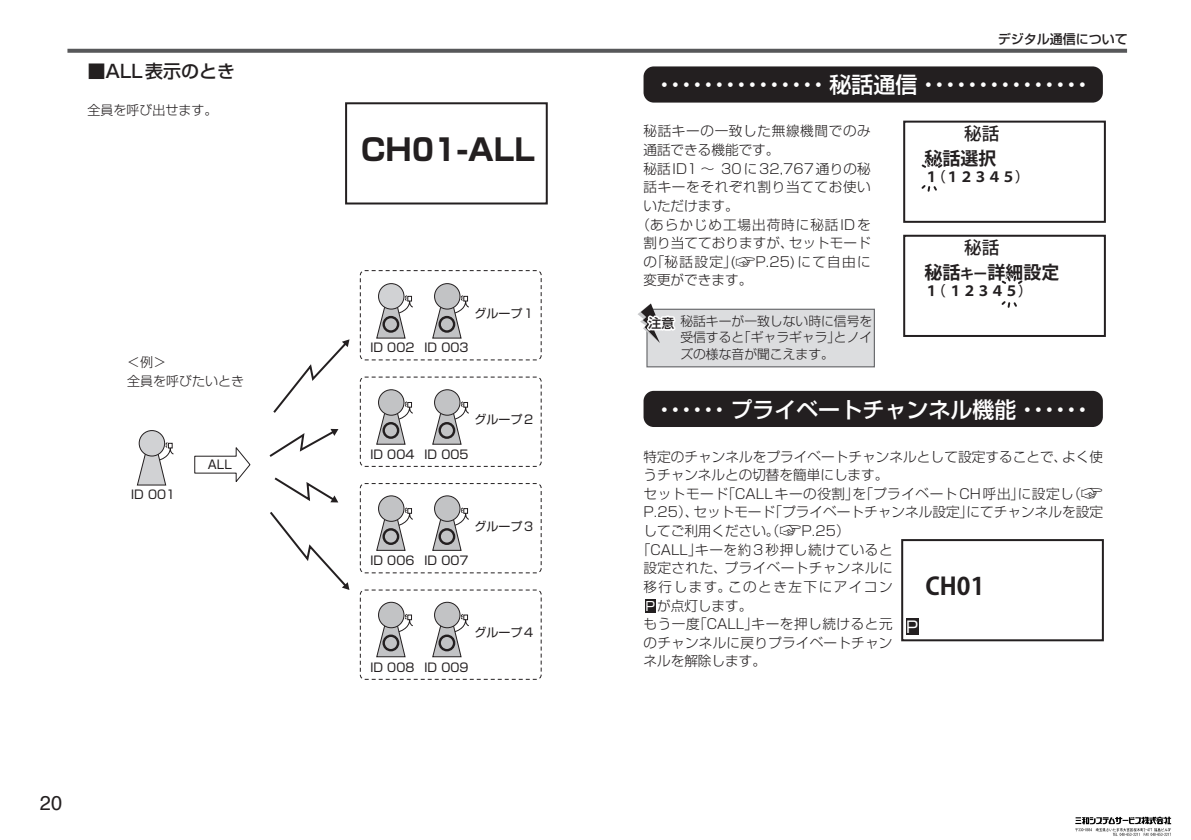
<style>
.page{position:relative;width:1191px;height:840px;background:#fff}
.page>*{position:absolute;margin:0;border:0;box-sizing:border-box;transform-origin:0 0}
.t1{font:700 30px "G Shin Go";color:#231f20}
.t2{font:700 24px "Koz Go Pro";color:#231f20}
.t3{font:500 22px "Shin Go";color:#fff}
.t4{font:20px "Helvetica";color:#231f20}
.t5{font:700 18px "Koz Go Pro";color:#231f20}
.t6{font:500 18px "Shin Go";color:#231f20}
.t7{font:500 17.6px "Koz Go Pro";color:#231f20}
.t8{font:15.8px "G Shin Go";color:#fff}
.t9{font:700 14px "Koz Go Pro";color:#231f20}
.t10{font:300 13.6px "Shin Go";letter-spacing:.01em;color:#231f20}
.t11{font:300 13.6px "Shin Go";letter-spacing:.045em;color:#231f20}
.t12{font:300 13.6px "Shin Go";letter-spacing:.05em;color:#231f20}
.t13{font:300 13.6px "Shin Go";letter-spacing:.04em;color:#231f20}
.t14{font:300 13.6px "Shin Go";letter-spacing:.1em;color:#231f20}
.t15{font:300 13.6px "Shin Go";letter-spacing:.03em;color:#231f20}
.t16{font:300 13.6px "Shin Go";letter-spacing:.11em;color:#231f20}
.t17{font:300 13.6px "Shin Go";letter-spacing:.07em;color:#231f20}
.t18{font:300 13px/18.6px "Shin Go";color:#231f20}
.t19{font:500 13px "Shin Go";color:#231f20}
.t20{font:300 12.8px/16.6px "Shin Go";color:#231f20;text-align:justify}
.t21{font:12.6px "G Shin Go";color:#fff}
.t22{font:12px "Shin Go";color:#231f20}
.s1{font-family:"Koz Go Pro";font-weight:400;font-size:20px}
.s2{font-weight:500;font-size:13px;color:#fff}
.s3{font-size:14px}
.s4{font-family:"Koz Go Pro";font-weight:400;font-size:22px}
</style>
<div class="page">
<svg style="left:67px;top:49px;width:1060px;height:4px;background:#606163"></svg>
<div style="left:360px;top:483px;width:181px;height:90px;border:1px dashed #231f20;border-radius:5px"></div>
<svg style="left:431px;top:283px;width:39px;height:374px"></svg>
<svg style="left:375px;top:283px;width:39px;height:374px"></svg>
<div style="left:382px;top:316px;width:17px;height:16px;border:2px solid #231f20;border-radius:50%"></div>
<div style="left:360px;top:270px;width:181px;height:90px;border:1px dashed #231f20;border-radius:5px"></div>
<div style="left:438px;top:316px;width:17px;height:16px;border:2px solid #231f20;border-radius:50%"></div>
<div style="left:382px;top:422px;width:17px;height:16px;border:2px solid #231f20;border-radius:50%"></div>
<div style="left:438px;top:422px;width:17px;height:16px;border:2px solid #231f20;border-radius:50%"></div>
<div style="left:382px;top:528px;width:17px;height:16px;border:2px solid #231f20;border-radius:50%"></div>
<div style="left:438px;top:528px;width:17px;height:16px;border:2px solid #231f20;border-radius:50%"></div>
<div style="left:382px;top:634px;width:17px;height:17px;border:2px solid #231f20;border-radius:50%"></div>
<div style="left:438px;top:634px;width:17px;height:17px;border:2px solid #231f20;border-radius:50%"></div>
<div style="left:360px;top:376px;width:181px;height:90px;border:1px dashed #231f20;border-radius:5px"></div>
<div style="left:360px;top:589px;width:181px;height:90px;border:1px dashed #231f20;border-radius:5px"></div>
<svg style="left:274px;top:477px;width:64px;height:25px"></svg>
<svg style="left:270px;top:512px;width:79px;height:77px"></svg>
<svg style="left:269px;top:428px;width:69px;height:29px"></svg>
<svg style="left:273px;top:339px;width:76px;height:74px"></svg>
<svg style="left:194px;top:447px;width:57px;height:35px"></svg>
<div style="left:345px;top:102px;width:203px;height:102px;border:2px solid #231f20"></div>
<div style="left:643px;top:66px;width:459px;height:36px;background:#231f20;border-radius:10px"></div>
<div style="left:643px;top:390px;width:459px;height:37px;background:#231f20;border-radius:10px"></div>
<div style="left:646px;top:308px;width:229px;height:59px;background:#dcdddf;border:1px solid #6c6d70"></div>
<svg style="left:638px;top:303px;width:40px;height:40px"></svg>
<div style="left:903px;top:120px;width:202px;height:103px;border:2px solid #231f20"></div>
<div style="left:903px;top:234px;width:202px;height:103px;border:2px solid #231f20"></div>
<div style="left:901px;top:538px;width:202px;height:103px;border:2px solid #231f20"></div>
<div style="left:906px;top:617px;width:13px;height:17px;background:#231f20"></div>
<svg style="left:1001px;top:275px;width:22px;height:9px"></svg>
<svg style="left:1001px;top:301px;width:16px;height:7px"></svg>
<svg style="left:921px;top:159px;width:22px;height:9px"></svg>
<svg style="left:921px;top:185px;width:16px;height:7px"></svg>
<div style="left:645px;top:599px;width:11px;height:13px;background:#231f20"></div>
<svg style="left:137px;top:430px;width:37px;height:55px"></svg>
<div style="left:139px;top:430px;width:26px;height:26px;background:#d1d2d4;border-radius:50%"></div>
<div style="left:139px;top:430px;width:26px;height:26px;border:1px solid #231f20;border-radius:50%"></div>
<img style="left:1075px;top:816px;width:97px;height:20px">
<p class="t6" style="left:87px;top:59px;width:149px">■ALL表示のとき</p>
<p class="t18" style="left:87px;top:100px;width:132px">全員を呼び出せます。</p>
<p class="t18" style="left:127px;top:352px;width:118px">＜例＞<br>全員を呼びたいとき</p>
<p class="t22" style="left:131px;top:486px;width:46px">ID 001</p>
<p class="t22" style="left:208px;top:456px;width:26px">ALL</p>
<p class="t4" style="left:40px;top:787px;width:24px">20</p>
<p class="t1" style="left:361px;top:130px;width:175px">CH01-ALL</p>
<p class="t22" style="left:474px;top:305px;width:60px">グループ1</p>
<p class="t22" style="left:370px;top:339px;width:100px">ID 002 ID 003</p>
<p class="t22" style="left:474px;top:411px;width:60px">グループ2</p>
<p class="t22" style="left:370px;top:446px;width:100px">ID 004 ID 005</p>
<p class="t22" style="left:474px;top:518px;width:60px">グループ3</p>
<p class="t22" style="left:370px;top:552px;width:100px">ID 006 ID 007</p>
<p class="t22" style="left:474px;top:624px;width:60px">グループ4</p>
<p class="t22" style="left:370px;top:658px;width:100px">ID 008 ID 009</p>
<p class="t19" style="left:997px;top:30px;width:131px">デジタル通信について</p>
<p class="t3" style="left:653px;top:71px;width:441px">・・・・・・・・・・・・・・・秘話通信・・・・・・・・・・・・・・・</p>
<p class="t12" style="left:643px;top:122px;width:229px">秘話キーの一致した無線機間でのみ</p>
<p class="t10" style="left:643px;top:141px;width:137px">通話できる機能です。</p>
<p class="t10" style="left:643px;top:160px;width:229px">秘話ID1 ～ 30に32,767通りの秘</p>
<p class="t12" style="left:643px;top:178px;width:229px">話キーをそれぞれ割り当ててお使い</p>
<p class="t10" style="left:643px;top:197px;width:97px">いただけます。</p>
<p class="t17" style="left:636px;top:215px;width:236px">（あらかじめ工場出荷時に秘話IDを</p>
<p class="t10" style="left:643px;top:234px;width:229px">割り当てておりますが、セットモード</p>
<p class="t14" style="left:643px;top:253px;width:229px">の「秘話設定」(<span class="s1">☞</span>P.25) にて自由に</p>
<p class="t10" style="left:643px;top:271px;width:110px">変更ができます。</p>
<p class="t20" style="left:680px;top:312px;width:193px;text-indent:-32px"><span class="s2">注意</span>秘話キーが一致しない時に信号を受信すると「ギャラギャラ」とノイズの様な音が聞こえます。</p>
<p class="t7" style="left:964px;top:122px;width:36px">秘話</p>
<p class="t5" style="left:924px;top:146px;width:73px">秘話選択</p>
<p class="t9" style="left:924px;top:167px;width:106px">１（１２３４５）</p>
<p class="t7" style="left:964px;top:236px;width:36px">秘話</p>
<p class="t5" style="left:924px;top:261px;width:136px">秘話<span class="s3">キー</span>詳細設定</p>
<p class="t9" style="left:924px;top:282px;width:109px">１（ １２３４５）</p>
<p class="t3" style="left:653px;top:395px;width:441px">・・・・・・プライベートチャンネル機能・・・・・・</p>
<p class="t10" style="left:643px;top:447px;width:461px">特定のチャンネルをプライベートチャンネルとして設定することで、よく使</p>
<p class="t10" style="left:643px;top:466px;width:246px">うチャンネルとの切替を簡単にします。</p>
<p class="t11" style="left:643px;top:484px;width:461px">セットモード「CALLキーの役割」を「プライベートCH呼出」に設定し（<span class="s4">☞</span></p>
<p class="t10" style="left:643px;top:503px;width:461px">P.25）、セットモード「プライベートチャンネル設定」にてチャンネルを設定</p>
<p class="t10" style="left:643px;top:522px;width:208px">してご利用ください。（<span class="s4">☞</span>P.25）</p>
<p class="t11" style="left:637px;top:540px;width:257px">「CALL」キーを約3秒押し続けていると</p>
<p class="t15" style="left:643px;top:559px;width:251px">設定された、プライベートチャンネルに</p>
<p class="t16" style="left:643px;top:577px;width:251px">移行します。このとき左下にアイコン</p>
<p class="t10" style="left:643px;top:596px;width:110px">　が点灯します。</p>
<p class="t13" style="left:643px;top:615px;width:251px">もう一度「CALL」キーを押し続けると元</p>
<p class="t10" style="left:643px;top:633px;width:250px">のチャンネルに戻りプライベートチャン</p>
<p class="t10" style="left:643px;top:652px;width:124px">ネルを解除します。</p>
<p class="t2" style="left:925px;top:570px;width:60px">CH01</p>
<p class="t21" style="left:645px;top:597px;width:11px">P</p>
<p class="t8" style="left:906px;top:616px;width:14px">P</p>
</div>
